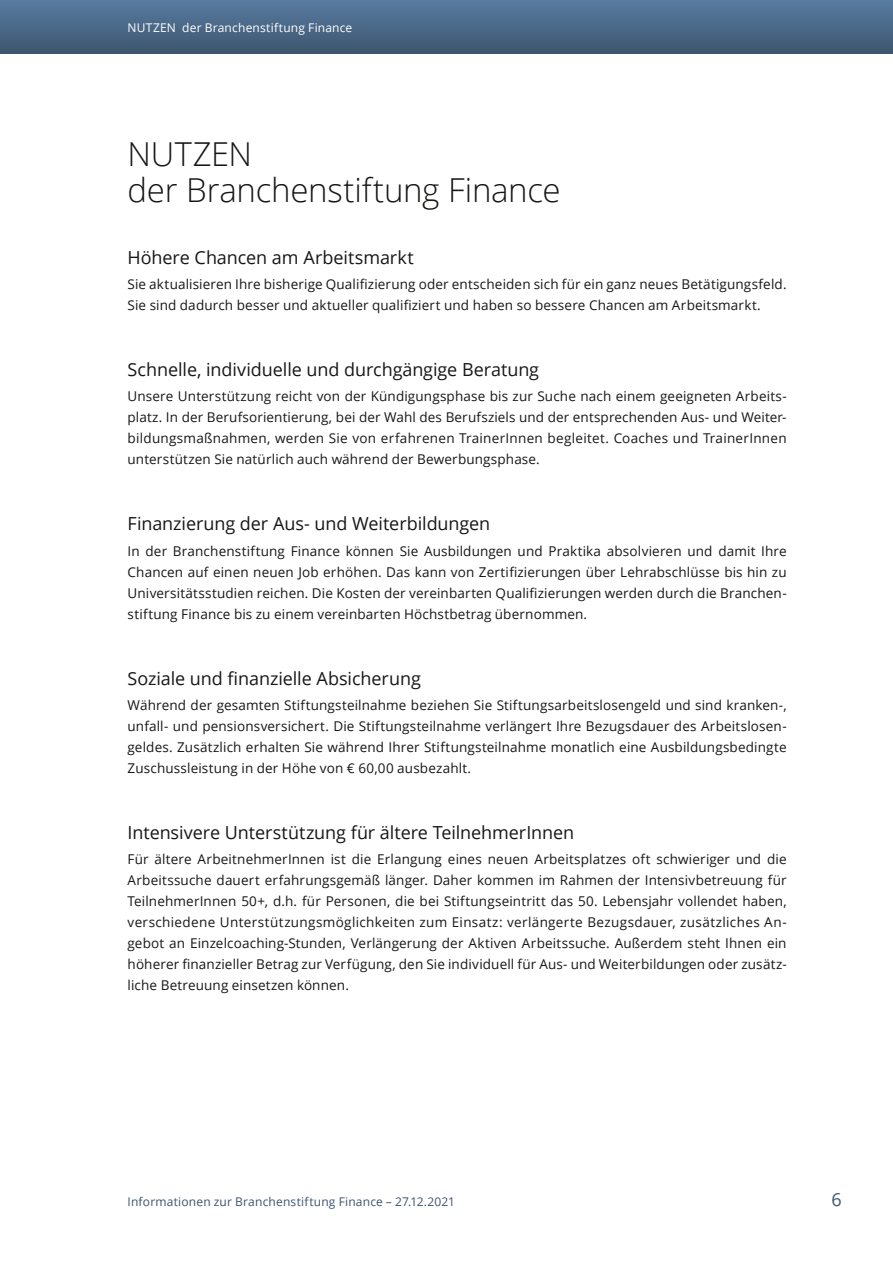
<style>
.page{position:relative;width:893px;height:1263px;background:#fff}
.page>*{position:absolute;margin:0;border:0;box-sizing:border-box;transform-origin:0 0}
.Kapitelüberschrift{font:300 33px/36px "Open Sans";letter-spacing:-.005em;color:#181716}
.OL_2{font:18px "Open Sans";letter-spacing:-.005em;color:#181716}
.t1{font:18px "Open Sans";color:#3c546e}
.Fließtext{font:13.5px/21px "Open Sans";letter-spacing:.01em;color:#181716;text-align:justify}
.t2{font:12px "Open Sans";letter-spacing:.015em;color:#3c546e}
.t3{font:12px "Open Sans";letter-spacing:.015em;color:#fff}
</style>
<div class="page">
<div style="left:0;top:0;width:893px;height:54px;background:linear-gradient(to bottom,#587ca0,#3d566f)"></div>
<p class="t3" style="left:128px;top:19px;width:226px">NUTZEN der Branchenstiftung Finance</p>
<p class="Kapitelüberschrift" style="left:128px;top:135px;width:435px">NUTZEN<br>der Branchenstiftung Finance</p>
<p class="OL_2" style="left:128px;top:245px;width:288px">Höhere Chancen am Arbeitsmarkt</p>
<p class="Fließtext" style="left:128px;top:273px;width:661px">Sie aktualisieren Ihre bisherige Qualifizierung oder entscheiden sich für ein ganz neues Betätigungsfeld.<br>Sie sind dadurch besser und aktueller qualifiziert und haben so bessere Chancen am Arbeitsmarkt.</p>
<p class="OL_2" style="left:128px;top:357px;width:413px">Schnelle, individuelle und durchgängige Beratung</p>
<p class="Fließtext" style="left:128px;top:386px;width:661px">Unsere Unterstützung reicht von der Kündigungsphase bis zur Suche nach einem geeigneten Arbeits&shy;platz. In der Berufsorientierung, bei der Wahl des Berufsziels und der entsprechenden Aus- und Weiter&shy;bildungsmaßnahmen, werden Sie von erfahrenen TrainerInnen begleitet. Coaches und TrainerInnen unterstützen Sie natürlich auch während der Bewerbungsphase.</p>
<p class="OL_2" style="left:128px;top:511px;width:364px">Finanzierung der Aus- und Weiterbildungen</p>
<p class="Fließtext" style="left:128px;top:540px;width:661px">In der Branchenstiftung Finance können Sie Ausbildungen und Praktika absolvieren und damit Ihre Chancen auf einen neuen Job erhöhen. Das kann von Zertifizierungen über Lehrabschlüsse bis hin zu Universitätsstudien reichen. Die Kosten der vereinbarten Qualifizierungen werden durch die Branchen&shy;stiftung Finance bis zu einem vereinbarten Höchstbetrag übernommen.</p>
<p class="OL_2" style="left:128px;top:666px;width:295px">Soziale und finanzielle Absicherung</p>
<p class="Fließtext" style="left:128px;top:694px;width:661px">Während der gesamten Stiftungsteilnahme beziehen Sie Stiftungsarbeitslosengeld und sind kranken-, unfall- und pensionsversichert. Die Stiftungsteilnahme verlängert Ihre Bezugsdauer des Arbeitslosen&shy;geldes. Zusätzlich erhalten Sie während Ihrer Stiftungsteilnahme monatlich eine Ausbildungsbedingte Zuschussleistung in der Höhe von € 60,00 ausbezahlt.</p>
<p class="OL_2" style="left:128px;top:820px;width:448px">Intensivere Unterstützung für ältere TeilnehmerInnen</p>
<p class="Fließtext" style="left:128px;top:848px;width:661px">Für ältere ArbeitnehmerInnen ist die Erlangung eines neuen Arbeitsplatzes oft schwieriger und die Arbeitssuche dauert erfahrungsgemäß länger. Daher kommen im Rahmen der Intensivbetreuung für TeilnehmerInnen 50+, d.h. für Personen, die bei Stiftungseintritt das 50. Lebensjahr vollendet haben, verschiedene Unterstützungsmöglichkeiten zum Einsatz: verlängerte Bezugsdauer, zusätzliches An&shy;gebot an Einzelcoaching-Stunden, Verlängerung der Aktiven Arbeitssuche. Außerdem steht Ihnen ein höherer finanzieller Betrag zur Verfügung, den Sie individuell für Aus- und Weiterbildungen oder zusätz&shy;liche Betreuung einsetzen können.</p>
<p class="t2" style="left:128px;top:1193px;width:329px">Informationen zur Branchenstiftung Finance – 27.12.2021</p>
<h2 class="t1" style="left:831px;top:1187px;width:12px">6</h2>
</div>
